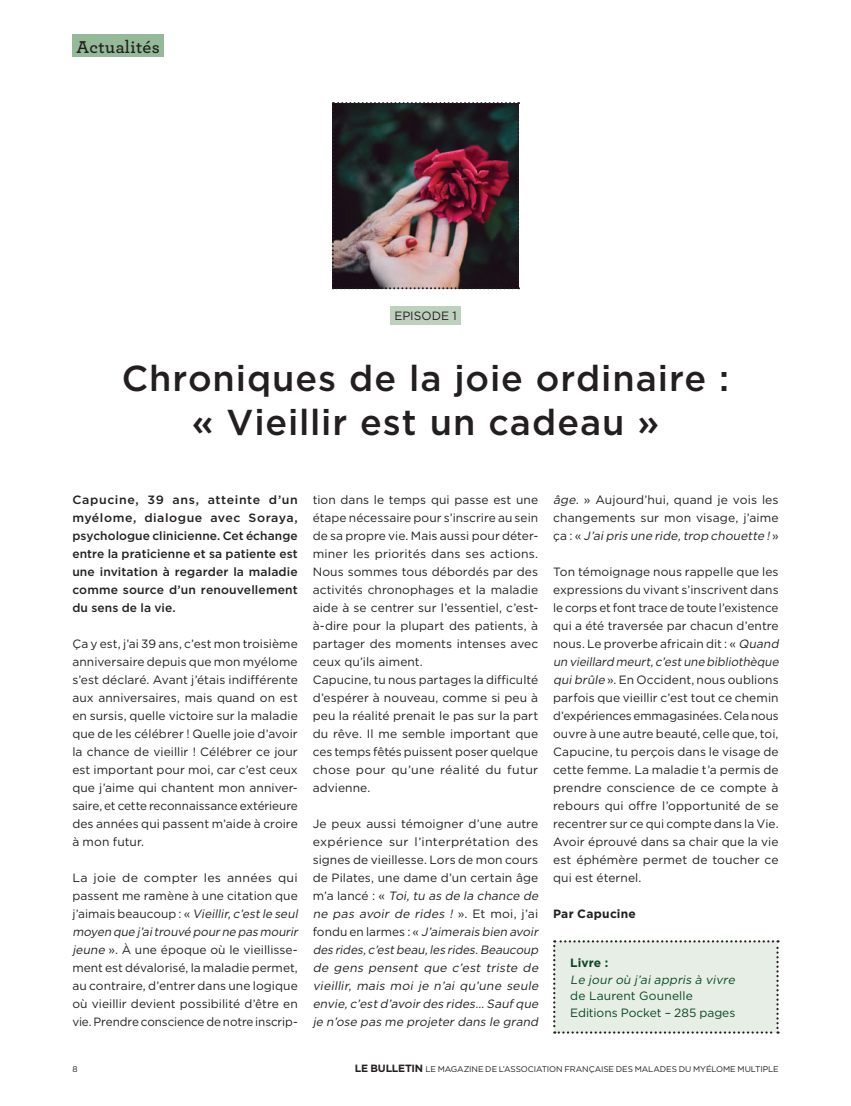
<style>
.page{position:relative;width:851px;height:1106px;background:#fff}
.page>*{position:absolute;margin:0;border:0;box-sizing:border-box;transform-origin:0 0}
.t1{font:500 36px/43.5px "Gotham";letter-spacing:.025em;color:#231f20;text-align:center}
.t2{font:600 18px "Archer";letter-spacing:.02em;color:#231f20}
.t3{font:12px/18px "Gotham";letter-spacing:.005em;color:#231f20}
.t4{font:italic 12px/18px "Gotham";color:#231f20}
.t5{font:500 12px/18px "Gotham";letter-spacing:.01em;color:#231f20;text-align:justify}
.t6{font:12px/16.5px "Gotham";color:#094722}
.t7{font:italic 12px "Gotham";color:#094722}
.t8{font:700 12px "Gotham";letter-spacing:.02em;color:#231f20}
.t9{font:700 12px "Gotham";letter-spacing:.01em;color:#094722}
.t10{font:8.25px "Gotham";letter-spacing:-.01em;color:#231f20}
.s1{font-style:italic}
.s2{font-style:normal}
.s3{font-weight:700;font-size:10.5px}
</style>
<div class="page">
<img style="left:332px;top:102px;width:187px;height:187px">
<div style="left:390px;top:306px;width:71px;height:18px;background:#bdd1be"></div>
<div style="left:553px;top:940px;width:225px;height:93px;background:#e7eee6"></div>
<div style="left:72px;top:34px;width:92px;height:23px;background:#94ba9a"></div>
<h2 class="t2" style="left:77px;top:40px;width:85px">Actualités</h2>
<p class="t3" style="left:394px;top:307px;width:64px">EPISODE 1</p>
<h1 class="t1" style="left:122px;top:357px;width:609px">Chroniques de la joie ordinaire : « Vieillir est un cadeau »</h1>
<p class="t5" style="left:72px;top:491px;width:227px">Capucine, 39 ans, atteinte d’un myélome, dialogue avec Soraya, psychologue clinicienne. Cet échange entre la praticienne et sa patiente est une invitation à regarder la maladie comme source d’un renouvellement du sens de la vie.</p>
<p class="t3" style="left:72px;top:635px;width:227px;text-align:justify">Ça y est, j’ai 39 ans, c’est mon troisième anniversaire depuis que mon myélome s’est déclaré. Avant j’étais indifférente aux anniversaires, mais quand on est en sursis, quelle victoire sur la maladie que de les célébrer ! Quelle joie d’avoir la chance de vieillir ! Célébrer ce jour est important pour moi, car c’est ceux que j’aime qui chantent mon anniver&shy;saire, et cette reconnaissance extérieure des années qui passent m’aide à croire à mon futur.</p>
<p class="t3" style="left:72px;top:869px;width:229px">La joie de compter les années qui passent me ramène à une citation que j ’a i m a i s b ea u co u p : « <span class="s1">Vieillir,c’estle seul moyen que j’aitrouvé pourne pas mourir jeune</span> ». À une époque où le vieillisse&shy;ment est dévalorisé, la maladie permet, au contraire, d’entrer dans une logique où vieillir devient possibilité d’être en vie. Prendre conscience de notre inscrip-</p>
<p class="t3" style="left:313px;top:491px;width:227px">tion dans le temps qui passe est une étape nécessaire pour s’inscrire au sein de sa propre vie. Mais aussi pour déter&shy;miner les priorités dans ses actions.<br>Nous sommes tous débordés par des activités chronophages et la maladie aide à se centrer sur l’essentiel, c’est&shy;à-dire pour la plupart des patients, à partager des moments intenses avec ceux qu’ils aiment.<br>Capucine, tu nous partages la difficulté d’espérer à nouveau, comme si peu à peu la réalité prenait le pas sur la part du rêve. Il me semble important que ces temps fêtés puissent poser quelque chose pour qu’une réalité du futur advienne.</p>
<p class="t4" style="left:313px;top:815px;width:229px"><span class="s2">Je peux aussi témoigner d’une autre expérience sur l’interprétation des signes de vieillesse. Lors de mon cours de Pilates, une dame d’un certain âge m ’ a l a n c é : «</span> Toi, tu as de la chance de ne pas avoir de rides ! <span class="s2">» . E t m o i , j ’ a i fo n d u e n l a r m e s : «</span> J’aimerais bien avoir des rides,c’estbeau,les rides.Beaucoup de gens pensent que c’est triste de vieillir, mais moi je n’ai qu’une seule envie,c’estd’avoirdes rides… Saufque je n’ose pas me projeter dans le grand</p>
<p class="t3" style="left:553px;top:491px;width:227px;text-align:justify"><span class="s1">âge.</span> » Aujourd’hui, quand je vois les changements sur mon visage, j’aime ç a : « <span class="s1">J’aipris une ride,trop chouette !</span>»</p>
<p class="t3" style="left:553px;top:563px;width:229px">Ton témoignage nous rappelle que les expressions du vivant s’inscrivent dans le corps et font trace de toute l’existence qui a été traversée par chacun d’entre nous. Le proverbe africain dit : « <span class="s1">Quand un vieillard meurt,c’estune bibliothèque quibrûle</span> ». En Occident, nous oublions parfois que vieillir c’est tout ce chemin d’expériences emmagasinées. Cela nous ouvre à une autre beauté, celle que, toi, Capucine, tu perçois dans le visage de cette femme. La maladie t’a permis de prendre conscience de ce compte à rebours qui offre l’opportunité de se recentrer sur ce qui compte dans la Vie.<br>Avoir éprouvé dans sa chair que la vie est éphémère permet de toucher ce qui est éternel.</p>
<p class="t8" style="left:553px;top:907px;width:84px">Par Capucine</p>
<p class="t9" style="left:570px;top:956px;width:40px">Livre :</p>
<p class="t7" style="left:570px;top:972px;width:168px">Le jour où j’ai appris à vivre</p>
<p class="t6" style="left:570px;top:987px;width:166px">de Laurent Gounelle<br>Editions Pocket – 285 pages</p>
<p class="t10" style="left:72px;top:1064px;width:7px">8</p>
<p class="t10" style="left:355px;top:1064px;width:425px"><span class="s3">LE BULLETIN</span> LE MAGAZINE DE L’ASSOCIATION FRANÇAISE DES MALADES DU MYÉLOME MULTIPLE</p>
</div>
